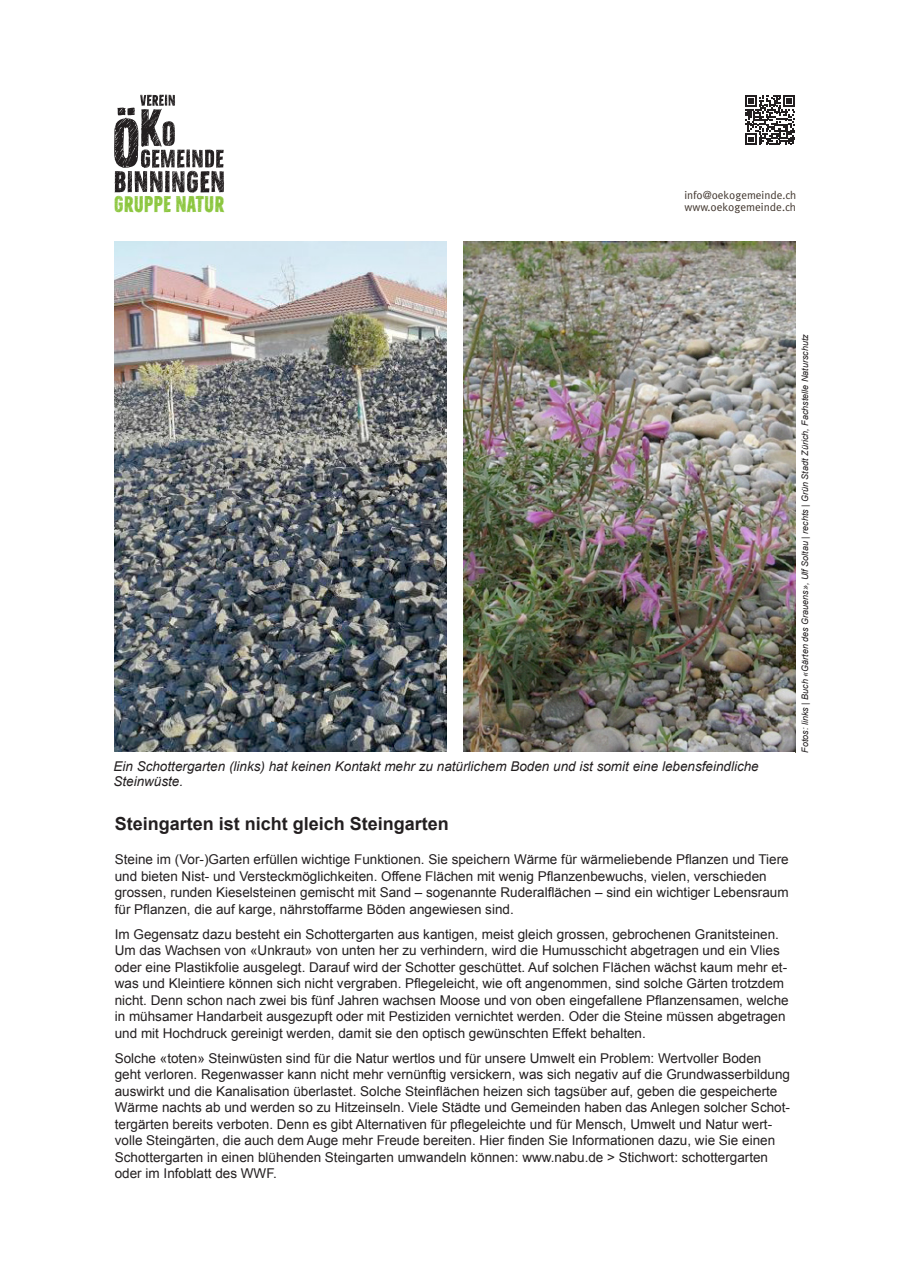
<style>
.page{position:relative;width:910px;height:1280px;background:#fff}
.page>*{position:absolute;margin:0;border:0;box-sizing:border-box;transform-origin:0 0}
.t1{font:700 20.55px "Bellfort Draw";color:#8bc63e}
.t2{font:700 18px "Arial";color:#231f20}
.t3{font:13.5px/16.5px "Arial";color:#231f20}
.Angaben_BiAnz{font:italic 13.5px/15px "Arial";color:#231f20}
.t4{font:11.4px "Meta Plus";color:#41362e}
.t5{font:11.25px "Meta Plus";color:#41362e}
.t6{font:italic 9px "Arial";color:#231f20}
</style>
<div class="page">
<svg style="left:114px;top:95px;width:110px;height:98px"></svg>
<svg style="left:745px;top:95px;width:50px;height:50px"></svg>
<img style="left:115px;top:241px;width:331px;height:511px">
<img style="left:463px;top:241px;width:332px;height:511px">
<h1 class="t1" style="left:114px;top:191px;width:112px">GRUPPE NATUR</h1>
<p class="t5" style="left:684px;top:188px;width:113px">info@oekogemeinde.ch</p>
<p class="t4" style="left:684px;top:201px;width:113px">www.oekogemeinde.ch</p>
<p class="t6" style="left:799px;top:753px;width:420px;rotate:-90deg">Fotos: links | Buch «Gärten des Grauens», Ulf Soltau | rechts | Grün Stadt Zürich, Fachstelle Naturschutz</p>
<p class="Angaben_BiAnz" style="left:113px;top:759px;width:647px">Ein Schottergarten (links) hat keinen Kontakt mehr zu natürlichem Boden und ist somit eine lebensfeindliche<br>Steinwüste.</p>
<p class="t2" style="left:115px;top:811px;width:336px">Steingarten ist nicht gleich Steingarten</p>
<p class="t3" style="left:115px;top:851px;width:675px">Steine im (Vor-)Garten erfüllen wichtige Funktionen. Sie speichern Wärme für wärmeliebende Pflanzen und Tiere und bieten Nist- und Versteckmöglichkeiten. Offene Flächen mit wenig Pflanzenbewuchs, vielen, verschieden grossen, runden Kieselsteinen gemischt mit Sand – sogenannte Ruderalflächen – sind ein wichtiger Lebensraum für Pflanzen, die auf karge, nährstoffarme Böden angewiesen sind.</p>
<p class="t3" style="left:115px;top:926px;width:675px">Im Gegensatz dazu besteht ein Schottergarten aus kantigen, meist gleich grossen, gebrochenen Granitsteinen.<br>Um das Wachsen von «Unkraut» von unten her zu verhindern, wird die Humusschicht abgetragen und ein Vlies oder eine Plastikfolie ausgelegt. Darauf wird der Schotter geschüttet. Auf solchen Flächen wächst kaum mehr et&shy;was und Kleintiere können sich nicht vergraben. Pflegeleicht, wie oft angenommen, sind solche Gärten trotzdem nicht. Denn schon nach zwei bis fünf Jahren wachsen Moose und von oben eingefallene Pflanzensamen, welche in mühsamer Handarbeit ausgezupft oder mit Pestiziden vernichtet werden. Oder die Steine müssen abgetragen und mit Hochdruck gereinigt werden, damit sie den optisch gewünschten Effekt behalten.</p>
<p class="t3" style="left:115px;top:1050px;width:677px">Solche «toten» Steinwüsten sind für die Natur wertlos und für unsere Umwelt ein Problem: Wertvoller Boden geht verloren. Regenwasser kann nicht mehr vernünftig versickern, was sich negativ auf die Grundwasserbildung auswirkt und die Kanalisation überlastet. Solche Steinflächen heizen sich tagsüber auf, geben die gespeicherte Wärme nachts ab und werden so zu Hitzeinseln. Viele Städte und Gemeinden haben das Anlegen solcher Schot&shy;tergärten bereits verboten. Denn es gibt Alternativen für pflegeleichte und für Mensch, Umwelt und Natur wert&shy;volle Steingärten, die auch dem Auge mehr Freude bereiten. Hier finden Sie Informationen dazu, wie Sie einen Schottergarten in einen blühenden Steingarten umwandeln können: www.nabu.de &gt; Stichwort: schottergarten oder im Infoblatt des WWF.</p>
</div>
